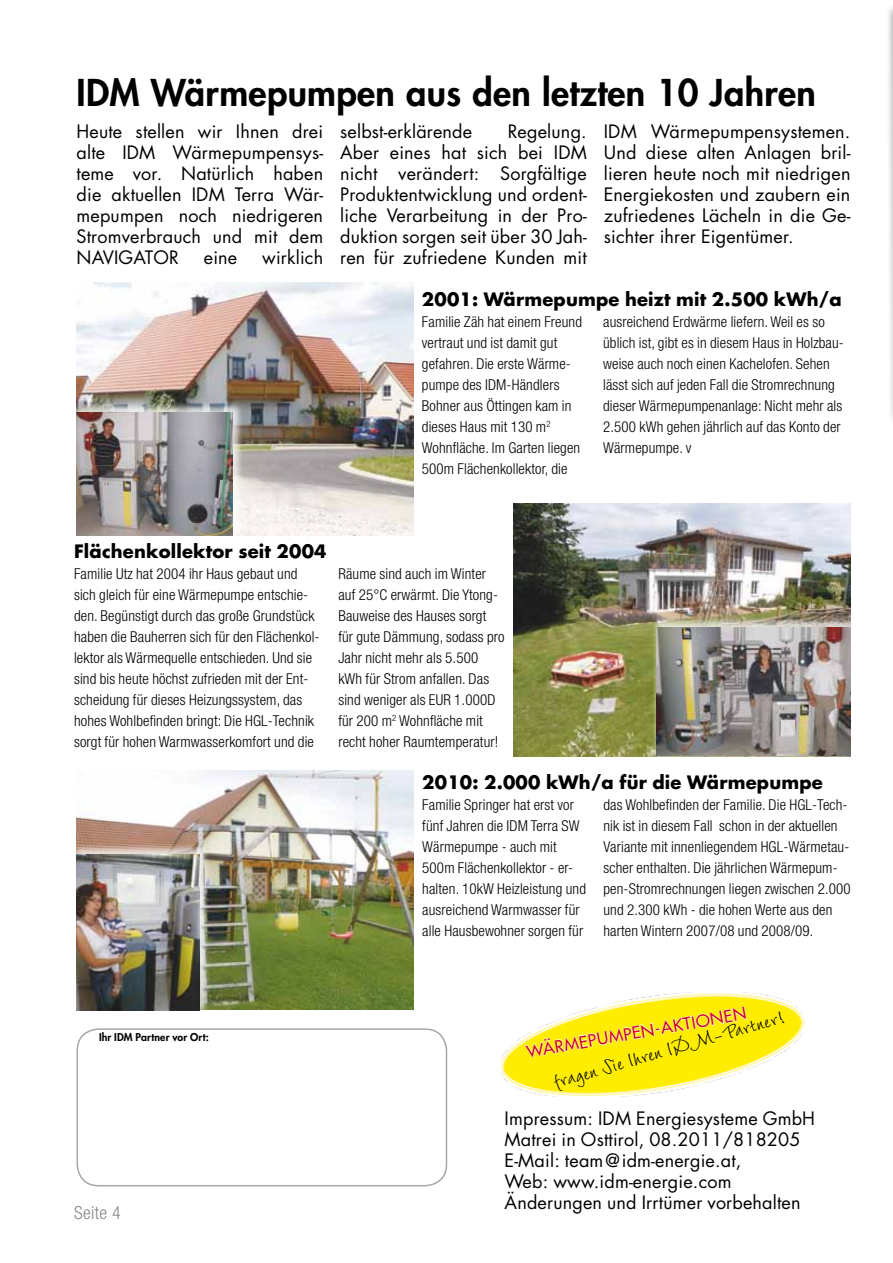
<style>
.page{position:relative;width:893px;height:1263px;background:#fff}
.page>*{position:absolute;margin:0;border:0;box-sizing:border-box;transform-origin:0 0}
.t1{font:800 36px "Futura Std";letter-spacing:.01em;color:#000}
.t2{font:27.45px "Wiesbaden Swing LT Std";color:#000}
.t3{font:18px/21px "Futura Std";letter-spacing:.01em;color:#000;text-align:justify}
.t4{font:700 18px "Futura Std";letter-spacing:.01em;color:#000}
.t5{font:300 condensed 18px "Helvetica Neue";letter-spacing:.02em;color:#87888a}
.t6{font:500 16.35px "Futura Std";color:#cd071e}
.t7{font:300 condensed 15px/21px "Helvetica Neue";letter-spacing:.01em;color:#000}
.t8{font:800 10.5px "Futura Std";letter-spacing:.01em;color:#000}
</style>
<div class="page">
<div style="left:885px;top:2px;width:8px;height:424px;background:#000;opacity:.5"></div>
<svg style="left:892px;top:9px;width:1px;height:417px"></svg>
<div style="left:77px;top:1028px;width:370px;height:158px;border:2px solid #a9a7a6;border-radius:21px"></div>
<img style="left:501px;top:992px;width:303px;height:105px">
<svg style="left:525px;top:1006px;width:222px;height:52px;background:#fef03b"></svg>
<img style="left:77px;top:282px;width:337px;height:253px">
<div style="left:69px;top:400px;width:174px;height:140px;background:#fff;opacity:.75"></div>
<img style="left:77px;top:413px;width:155px;height:122px">
<img style="left:514px;top:503px;width:337px;height:253px">
<div style="left:650px;top:615px;width:212px;height:146px;background:#fff;opacity:.75"></div>
<img style="left:657px;top:627px;width:193px;height:129px">
<img style="left:77px;top:771px;width:337px;height:239px">
<div style="left:69px;top:841px;width:141px;height:174px;background:#fff;opacity:.75"></div>
<img style="left:77px;top:855px;width:122px;height:155px">
<h1 class="t1" style="left:77px;top:70px;width:741px">IDM Wärmepumpen aus den letzten 10 Jahren</h1>
<p class="t3" style="left:77px;top:121px;width:248px">Heute stellen wir Ihnen drei alte IDM Wärmepumpensys&shy;teme vor. Natürlich haben die aktuellen IDM Terra Wär&shy;mepumpen noch niedrigeren Stromverbrauch und mit dem NAVIGATOR</p>
<p class="t3" style="left:340px;top:121px;width:248px;text-indent:168px">Regelung.<br>Aber eines hat sich bei IDM nicht verändert: Sorgfältige Produktentwicklung und ordent&shy;liche Verarbeitung in der Pro&shy;duktion sorgen seit über 30 Jah&shy;ren für zufriedene Kunden mit</p>
<p class="t3" style="left:604px;top:121px;width:248px">IDM Wärmepumpensystemen.<br>Und diese alten Anlagen bril&shy;lieren heute noch mit niedrigen Energiekosten und zaubern ein zufriedenes Lächeln in die Ge&shy;sichter ihrer Eigentümer.</p>
<p class="t4" style="left:422px;top:287px;width:421px">2001: Wärmepumpe heizt mit 2.500 kWh/a</p>
<p class="t7" style="left:422px;top:311px;width:162px">Familie Zäh hat einem Freund vertraut und ist damit gut gefahren. Die erste Wärme&shy;pumpe des IDM-Händlers<br>Bohner aus Öttingen kam in dieses Haus mit 130 m<sup>2<br></sup>Wohnfläche. Im Garten liegen<br>500m Flächenkollektor, die</p>
<p class="t7" style="left:603px;top:311px;width:242px">ausreichend Erdwärme liefern. Weil es so üblich ist, gibt es in diesem Haus in Holzbau&shy;weise auch noch einen Kachelofen. Sehen lässt sich auf jeden Fall die Stromrechnung dieser Wärmepumpenanlage: Nicht mehr als 2.500 kWh gehen jährlich auf das Konto der Wärmepumpe. v</p>
<p class="t3" style="left:340px;top:121px;width:134px">selbst-erklärende</p>
<p class="t3" style="left:204px;top:247px;width:35px">eine</p>
<p class="t3" style="left:262px;top:247px;width:63px">wirklich</p>
<p class="t4" style="left:74px;top:539px;width:254px">Flächenkollektor seit 2004</p>
<p class="t7" style="left:74px;top:563px;width:247px">Familie Utz hat 2004 ihr Haus gebaut und sich gleich für eine Wärmepumpe entschie&shy;den. Begünstigt durch das große Grundstück haben die Bauherren sich für den Flächenkol&shy;lektor als Wärmequelle entschieden. Und sie sind bis heute höchst zufrieden mit der Ent&shy;scheidung für dieses Heizungssystem, das hohes Wohlbefinden bringt: Die HGL-Technik sorgt für hohen Warmwasserkomfort und die</p>
<p class="t7" style="left:338px;top:563px;width:168px">Räume sind auch im Winter auf 25°C erwärmt. Die Ytong-<br>Bauweise des Hauses sorgt für gute Dämmung, sodass pro<br>Jahr nicht mehr als 5.500 kWh für Strom anfallen. Das sind weniger als EUR 1.000D für 200 m<sup>2</sup> Wohnfläche mit recht hoher Raumtemperatur!</p>
<p class="t4" style="left:422px;top:770px;width:402px">2010: 2.000 kWh/a für die Wärmepumpe</p>
<p class="t7" style="left:422px;top:794px;width:165px">Familie Springer hat erst vor fünf Jahren die IDM Terra SW<br>Wärmepumpe - auch mit<br>500m Flächenkollektor - er&shy;halten. 10kW Heizleistung und ausreichend Warmwasser für alle Hausbewohner sorgen für</p>
<p class="t7" style="left:603px;top:794px;width:249px">das Wohlbefinden der Familie. Die HGL-Tech&shy;nik ist in diesem Fall schon in der aktuellen Variante mit innenliegendem HGL-Wärmetau&shy;scher enthalten. Die jährlichen Wärmepum&shy;pen-Stromrechnungen liegen zwischen 2.000 und 2.300 kWh - die hohen Werte aus den harten Wintern 2007/08 und 2008/09.</p>
<p class="t8" style="left:99px;top:1030px;width:111px">Ihr IDM Partner vor Ort:</p>
<p class="t5" style="left:74px;top:1203px;width:48px">Seite 4</p>
<p class="t6" style="left:525px;top:1042px;width:224px;rotate:-10deg">WÄRMEPUMPEN-AKTIONEN</p>
<h2 class="t2" style="left:549px;top:1067px;width:241px;rotate:-16deg">fragen Sie Ihren IDM-Partner!</h2>
<p class="t3" style="left:505px;top:1108px;width:312px;text-align:left">Impressum: IDM Energiesysteme GmbH Matrei in Osttirol, 08.2011/818205<br>E-Mail: team@idm-energie.at,<br>Web: www.idm-energie.com Änderungen und Irrtümer vorbehalten</p>
</div>
